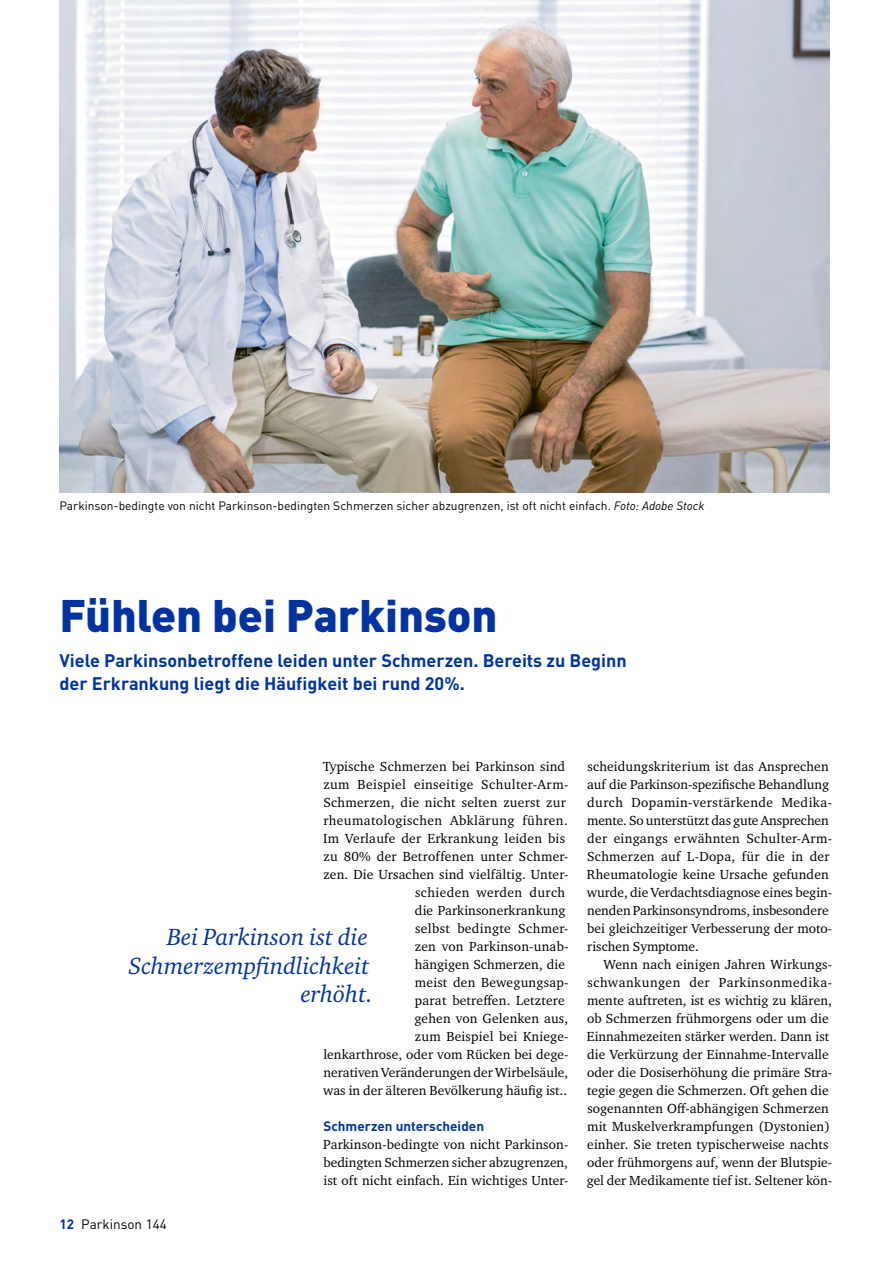
<style>
.page{position:relative;width:893px;height:1263px;background:#fff}
.page>*{position:absolute;margin:0;border:0;box-sizing:border-box;transform-origin:0 0}
.t1{font:900 45px "DIN Pro";color:#0033a1}
.t2{font:italic 24px/28.5px "Charter ITC Std";color:#0033a1;text-align:right}
.t3{font:700 18px/22.5px "DIN Pro";color:#0033a1}
.t4{font:13.5px/18px "Charter ITC Std";letter-spacing:.01em;color:#000}
.t5{font:700 13.5px "DIN Pro";color:#0033a1}
.t6{font:13.5px "DIN Pro";color:#000}
.t7{font:12px "DIN Pro";color:#000}
.s1{font-style:italic}
.s2{font-weight:700;color:#0033a1}
</style>
<div class="page">
<img style="left:60px;top:0;width:769px;height:492px">
<p class="t7" style="left:60px;top:497px;width:647px">Parkinson-bedingte von nicht Parkinson-bedingten Schmerzen sicher abzugrenzen, ist oft nicht einfach. <span class="s1">Foto: Adobe Stock</span></p>
<h1 class="t1" style="left:60px;top:586px;width:439px">Fühlen bei Parkinson</h1>
<h3 class="t3" style="left:60px;top:649px;width:569px">Viele Parkinsonbetroffene leiden unter Schmerzen. Bereits zu Beginn der Erkrankung liegt die Häufigkeit bei rund 20%.</h3>
<p class="t4" style="left:323px;top:758px;width:247px;text-align:right">Typische Schmerzen bei Parkinson sind zum Beispiel einseitige Schulter-Arm-<br>Schmerzen, die nicht selten zuerst zur rheumatologischen Abklärung führen.<br>Im Verlaufe der Erkrankung leiden bis zu 80% der Betroffenen unter Schmer&shy;zen. Die Ursachen sind vielfältig. Unter&shy;schieden werden durch<br>die Parkinsonerkrankung<br>selbst bedingte Schmer-<br>zen von Parkinson-unab-<br>hängigen Schmerzen, die<br>meist den Bewegungsap-<br>parat betreffen. Letztere<br>gehen von Gelenken aus,<br>zum Beispiel bei Kniege-<br>lenkarthrose, oder vom Rücken bei dege&shy;nerativen Veränderungen der Wirbelsäule, was in der älteren Bevölkerung häufig ist..</p>
<p class="t5" style="left:323px;top:1117px;width:162px">Schmerzen unterscheiden</p>
<p class="t4" style="left:323px;top:1135px;width:247px;text-align:justify">Parkinson-bedingte von nicht Parkinson&shy;bedingten Schmerzen sicher abzugrenzen, ist oft nicht einfach. Ein wichtiges Unter-</p>
<h2 class="t2" style="left:129px;top:923px;width:246px">Bei Parkinson ist die<br>Schmerzempfindlichkeit erhöht.</h2>
<p class="t6" style="left:60px;top:1215px;width:109px"><span class="s2">12</span> Parkinson 144</p>
<p class="t4" style="left:587px;top:757px;width:247px">scheidungskriterium ist das Ansprechen auf die Parkinson-spezifische Behandlung durch Dopamin-verstärkende Medika&shy;mente. So unterstützt das gute Ansprechen der eingangs erwähnten Schulter-Arm-Schmerzen auf L-Dopa, für die in der Rheumatologie keine Ursache gefunden wurde, die Verdachtsdiagnose eines begin&shy;nenden Parkinsonsyndroms, insbesondere bei gleichzeitiger Verbesserung der moto&shy;rischen Symptome.</p>
<p class="t4" style="left:587px;top:955px;width:247px;text-indent:17px">Wenn nach einigen Jahren Wirkungs&shy;schwankungen der Parkinsonmedika&shy;mente auftreten, ist es wichtig zu klären, ob Schmerzen frühmorgens oder um die Einnahmezeiten stärker werden. Dann ist die Verkürzung der Einnahme-Intervalle oder die Dosiserhöhung die primäre Stra&shy;tegie gegen die Schmerzen. Oft gehen die sogenannten Off-abhängigen Schmerzen mit Muskelverkrampfungen (Dystonien) einher. Sie treten typischerweise nachts oder frühmorgens auf, wenn der Blutspie&shy;gel der Medikamente tief ist. Seltener kön-</p>
</div>
